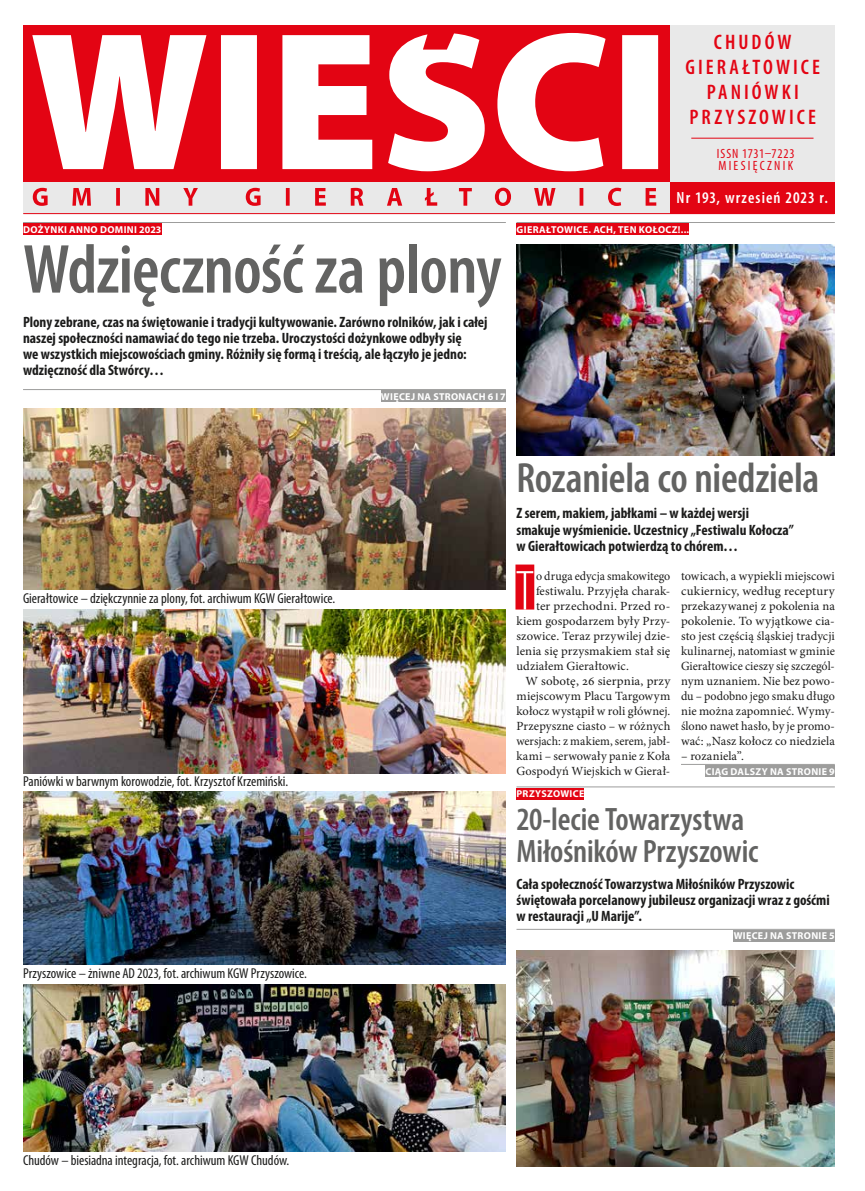
<style>
.page{position:relative;width:865px;height:1191px;background:#fff}
.page>*{position:absolute;margin:0;border:0;box-sizing:border-box;transform-origin:0 0}
.t1{font:600 condensed 70px "Myriad Pro";letter-spacing:-.015em;color:#636362}
.t2{font:300 condensed 57px "Myriad Pro";color:#fff}
.t3{font:600 condensed 42.5px "Myriad Pro";letter-spacing:-.01em;color:#636362}
.t4{font:600 condensed 32.5px/32.5px "Myriad Pro";letter-spacing:-.005em;color:#636362}
.t5{font:600 condensed 21px/25px "Myriad Pro";letter-spacing:.145em;color:#e30413;text-align:center}
.t6{font:600 condensed 16.25px "Myriad Pro";letter-spacing:.065em;color:#fff}
.t7{font:700 condensed 15px/16.2px "Myriad Pro";color:#1c1c1b}
.t8{font:condensed 14.38px "Myriad Pro";letter-spacing:-.005em;color:#1c1c1b}
.t9{font:condensed 13.5px/11.8px "Myriad Pro";letter-spacing:.165em;color:#e30413}
.t10{font:12.5px/15px "Minion Pro";letter-spacing:.005em;color:#1c1c1b;text-align:justify}
.t11{font:12.5px "Minion Pro";letter-spacing:.005em;color:#1c1c1b;scale:.96 1}
.t12{font:12.5px "Minion Pro";letter-spacing:.005em;color:#1c1c1b;scale:1.04 1}
.t13{font:700 10px "Myriad Pro";letter-spacing:.03em;color:#fff}
</style>
<div class="page">
<div style="left:23px;top:25px;width:647px;height:188px;background:#e9e9e9"></div>
<div style="left:23px;top:25px;width:647px;height:157px;background:#e30413"></div>
<div style="left:669px;top:25px;width:165px;height:189px;background:#e9e9e9"></div>
<div style="left:670px;top:182px;width:164px;height:31px;background:#e30413"></div>
<svg style="left:32px;top:33px;width:626px;height:138px;fill:#fff"></svg>
<hr style="left:691px;top:138px;width:122px;height:1px;background:#e30413">
<hr style="left:23px;top:213px;width:811px;height:1px;background:#e30413">
<svg style="left:33px;top:188px;width:623px;height:18px"></svg>
<div style="left:23px;top:223px;width:138px;height:12px;background:#e30413"></div>
<hr style="left:23px;top:222px;width:483px;height:1px;background:#9d9d9c">
<div style="left:381px;top:390px;width:125px;height:12px;background:#9d9d9c"></div>
<hr style="left:23px;top:389px;width:483px;height:1px;background:#9d9d9c">
<div style="left:516px;top:223px;width:173px;height:12px;background:#e30413"></div>
<hr style="left:516px;top:222px;width:318px;height:1px;background:#9d9d9c">
<div style="left:516px;top:787px;width:68px;height:12px;background:#e30413"></div>
<hr style="left:516px;top:786px;width:318px;height:1px;background:#9d9d9c">
<div style="left:733px;top:930px;width:101px;height:12px;background:#9d9d9c"></div>
<hr style="left:516px;top:929px;width:318px;height:1px;background:#9d9d9c">
<img style="left:516px;top:244px;width:318px;height:211px">
<div style="left:515px;top:564px;width:19px;height:45px;background:#e30413"></div>
<div style="left:705px;top:765px;width:129px;height:12px;background:#9d9d9c"></div>
<hr style="left:681px;top:764px;width:153px;height:1px;background:#9d9d9c">
<img style="left:516px;top:950px;width:318px;height:216px">
<img style="left:23px;top:408px;width:483px;height:181px">
<img style="left:23px;top:609px;width:483px;height:164px">
<img style="left:23px;top:791px;width:483px;height:173px">
<img style="left:23px;top:984px;width:483px;height:168px">
<p class="t13" style="left:23px;top:223px;width:140px">DOŻYNKI ANNO DOMINI 2023</p>
<h1 class="t1" style="left:23px;top:226px;width:480px">Wdzięczność za plony</h1>
<p class="t7" style="left:23px;top:313px;width:466px">Plony zebrane, czas na świętowanie i tradycji kultywowanie. Zarówno rolników, jak i całej naszej społeczności namawiać do tego nie trzeba. Uroczystości dożynkowe odbyły się<br>we wszystkich miejscowościach gminy. Różniły się formą i treścią, ale łączyło je jedno: wdzięczność dla Stwórcy…</p>
<p class="t13" style="left:381px;top:390px;width:126px">WIĘCEJ NA STRONACH 6 I 7</p>
<h3 class="t5" style="left:685px;top:29px;width:136px">CHUDÓW<br>GIERAŁTOWICE<br>PANIÓWKI<br>PRZYSZOWICE</h3>
<p class="t9" style="left:717px;top:147px;width:79px">ISSN 1731–7223<br>MIESIĘCZNIK</p>
<h3 class="t6" style="left:676px;top:188px;width:153px">Nr 193, wrzesień 2023 r.</h3>
<p class="t13" style="left:516px;top:223px;width:174px">GIERAŁTOWICE. ACH, TEN KOŁOCZ!...</p>
<p class="t8" style="left:23px;top:589px;width:314px">Gierałtowice – dziękczynnie za plony, fot. archiwum KGW Gierałtowice.</p>
<p class="t8" style="left:23px;top:772px;width:267px">Paniówki w barwnym korowodzie, fot. Krzysztof Krzemiński.</p>
<p class="t8" style="left:23px;top:964px;width:285px">Przyszowice – żniwne AD 2023, fot. archiwum KGW Przyszowice.</p>
<h3 class="t3" style="left:516px;top:451px;width:304px">Rozaniela co niedziela</h3>
<p class="t7" style="left:516px;top:505px;width:279px">Z serem, makiem, jabłkami – w każdej wersji smakuje wyśmienicie. Uczestnicy „Festiwalu Kołocza” w Gierałtowicach potwierdzą to chórem…</p>
<h2 class="t2" style="left:515px;top:557px;width:20px">T</h2>
<p class="t11" style="left:536px;top:567px;width:141px">o druga edycja smakowitego</p>
<p class="t10" style="left:681px;top:568px;width:155px">towicach, a wypiekli miejscowi cukiernicy, według receptury przekazywanej z pokolenia na pokolenie. To wyjątkowe cia&shy;sto jest częścią śląskiej tradycji kulinarnej, natomiast w gminie Gierałtowice cieszy się szczegól&shy;nym uznaniem. Nie bez powo&shy;du – podobno jego smaku długo nie można zapomnieć. Wymy&shy;ślono nawet hasło, by je promo&shy;wać: „Nasz kołocz co niedziela</p>
<p class="t10" style="left:681px;top:748px;width:64px">– rozaniela”.</p>
<p class="t13" style="left:705px;top:764px;width:131px">CIĄG DALSZY NA STRONIE 9</p>
<p class="t10" style="left:536px;top:583px;width:136px">festiwalu. Przyjęła charak-</p>
<p class="t12" style="left:536px;top:597px;width:131px">ter przechodni. Przed ro-</p>
<p class="t10" style="left:516px;top:613px;width:155px">kiem gospodarzem były Przy-</p>
<p class="t10" style="left:516px;top:628px;width:155px">szowice. Teraz przywilej dzie-</p>
<p class="t10" style="left:516px;top:643px;width:155px">lenia się przysmakiem stał się</p>
<p class="t10" style="left:516px;top:658px;width:114px">udziałem Gierałtowic.</p>
<p class="t12" style="left:525px;top:672px;width:141px">W sobotę, 26 sierpnia, przy</p>
<p class="t10" style="left:516px;top:688px;width:155px">miejscowym Placu Targowym</p>
<p class="t10" style="left:516px;top:703px;width:155px">kołocz wystąpił w roli głównej.</p>
<p class="t10" style="left:516px;top:718px;width:155px">Przepyszne ciasto – w różnych</p>
<p class="t11" style="left:516px;top:732px;width:162px">wersjach: z makiem, serem, jabł-</p>
<p class="t10" style="left:516px;top:748px;width:155px">kami – serwowały panie z Koła</p>
<p class="t10" style="left:516px;top:763px;width:155px">Gospodyń Wiejskich w Gierał-</p>
<p class="t13" style="left:516px;top:787px;width:69px">PRZYSZOWICE</p>
<h3 class="t4" style="left:516px;top:802px;width:243px">20-lecie Towarzystwa<br>Miłośników Przyszowic</h3>
<p class="t7" style="left:516px;top:875px;width:315px">Cała społeczność Towarzystwa Miłośników Przyszowic świętowała porcelanowy jubileusz organizacji wraz z gośćmi w restauracji „U Marije”.</p>
<p class="t13" style="left:733px;top:929px;width:103px">WIĘCEJ NA STRONIE 5</p>
<p class="t8" style="left:23px;top:1151px;width:268px">Chudów – biesiadna integracja, fot. archiwum KGW Chudów.</p>
</div>
